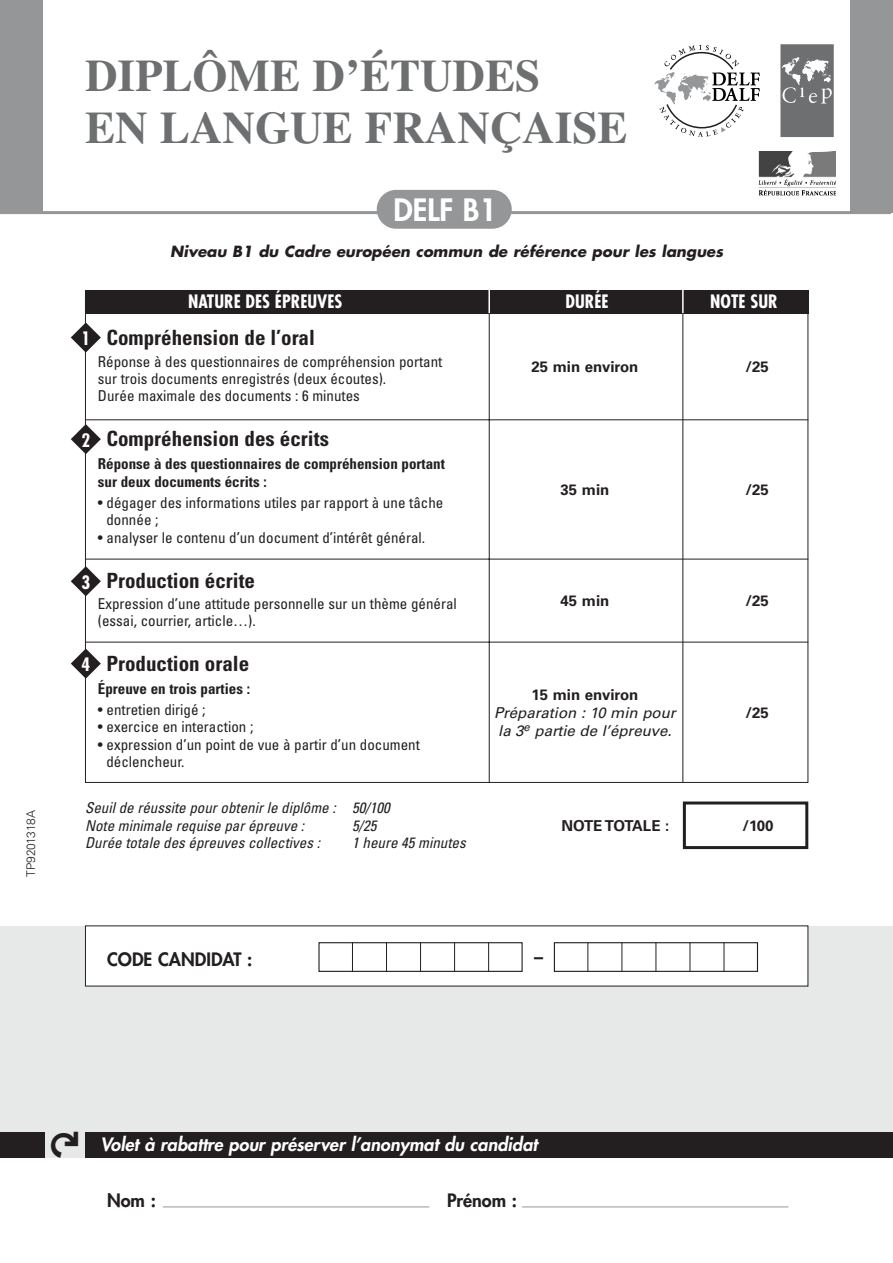
<style>
.page{position:relative;width:893px;height:1263px;background:#fff}
.page>*{position:absolute;margin:0;border:0;box-sizing:border-box;transform-origin:0 0}
.t1{font:700 45px/52.5px "Times";color:#6d6f71}
.t2{font:800 30px "Futura";color:#fff}
.t3{font:700 condensed 21px "Univers";color:#231f20}
.t4{font:italic 800 18px "Futura";color:#fff}
.t5{font:700 condensed 18px "Futura";color:#fff}
.t6{font:800 18px "Futura";color:#231f20}
.t7{font:condensed 15px/17.2px "Univers";color:#231f20}
.t8{font:italic condensed 15px/17.2px "Univers";color:#231f20}
.t9{font:700 condensed 15px/18px "Univers";color:#231f20}
.t10{font:italic 700 15px "Futura";color:#231f20}
.t11{font:700 15px "Univers";color:#231f20}
.t12{font:italic 15px "Univers";color:#231f20}
.t13{font:700 15px "Univers";letter-spacing:-.02em;color:#231f20}
.t14{font:300 12px "Univers";color:#231f20}
.s1{font-family:"Fleches Left Right";font-weight:400;font-style:normal;font-size:36px;color:#231f20}
</style>
<div class="page">
<div style="left:0;top:926px;width:892px;height:232px;background:#e7e8e8"></div>
<svg style="left:85px;top:314px;width:723px;height:673px"></svg>
<div style="left:0;top:1133px;width:892px;height:25px;background:#231f20"></div>
<div style="left:85px;top:290px;width:723px;height:24px;background:#231f20"></div>
<hr style="left:163px;top:1207px;width:266px;height:1px;background:#949698">
<hr style="left:522px;top:1207px;width:266px;height:1px;background:#949698">
<div style="left:46px;top:1125px;width:39px;height:33px;background:#e7e8e8"></div>
<hr style="left:85px;top:419px;width:723px;height:1px;background:#231f20">
<hr style="left:85px;top:559px;width:723px;height:1px;background:#231f20">
<hr style="left:85px;top:642px;width:723px;height:1px;background:#231f20">
<hr style="left:489px;top:313px;width:1px;height:470px;background:#231f20">
<hr style="left:488px;top:290px;width:2px;height:23px;background:#fff">
<hr style="left:682px;top:314px;width:1px;height:468px;background:#231f20">
<div style="left:682px;top:802px;width:126px;height:47px;border:3px solid #231f20"></div>
<div style="left:0;top:0;width:43px;height:213px;background:#949698"></div>
<div style="left:850px;top:0;width:42px;height:213px;background:#949698"></div>
<hr style="left:0;top:211px;width:891px;height:3px;background:#949698">
<div style="left:377px;top:190px;width:134px;height:39px;background:#949698;border-radius:19px"></div>
<svg style="left:71px;top:322px;width:30px;height:31px"></svg>
<svg style="left:71px;top:424px;width:30px;height:30px"></svg>
<svg style="left:71px;top:566px;width:30px;height:30px"></svg>
<svg style="left:71px;top:649px;width:30px;height:30px"></svg>
<svg style="left:682px;top:290px;width:1px;height:23px"></svg>
<div style="left:318px;top:942px;width:204px;height:30px;border:1px solid #231f20"></div>
<hr style="left:352px;top:942px;width:1px;height:30px;background:#231f20">
<hr style="left:386px;top:942px;width:1px;height:30px;background:#231f20">
<hr style="left:420px;top:942px;width:1px;height:30px;background:#231f20">
<hr style="left:454px;top:942px;width:1px;height:30px;background:#231f20">
<hr style="left:488px;top:942px;width:1px;height:30px;background:#231f20">
<div style="left:554px;top:942px;width:204px;height:30px;border:1px solid #231f20"></div>
<hr style="left:587px;top:942px;width:1px;height:30px;background:#231f20">
<hr style="left:621px;top:942px;width:1px;height:30px;background:#231f20">
<hr style="left:655px;top:942px;width:1px;height:30px;background:#231f20">
<hr style="left:689px;top:942px;width:1px;height:30px;background:#231f20">
<hr style="left:723px;top:942px;width:1px;height:30px;background:#231f20">
<svg style="left:654px;top:45px;width:106px;height:92px"></svg>
<img style="left:758px;top:151px;width:78px;height:45px">
<div style="left:780px;top:44px;width:53px;height:93px;background:#6d6f71;border:1px solid #6d6f71"></div>
<svg style="left:781px;top:57px;width:50px;height:47px"></svg>
<p class="t14" style="left:26px;top:877px;width:68px;rotate:-90deg">TP9201318A</p>
<h1 class="t1" style="left:85px;top:54px;width:544px">DIPLÔME D’ÉTUDES<br>EN LANGUE FRANÇAISE</h1>
<h2 class="t2" style="left:393px;top:196px;width:105px">DELF B1</h2>
<p class="t10" style="left:170px;top:244px;width:554px">Niveau B1 du Cadre européen commun de référence pour les langues</p>
<p class="t5" style="left:188px;top:293px;width:156px">NATURE DES ÉPREUVES</p>
<p class="t5" style="left:565px;top:293px;width:44px">DURÉE</p>
<p class="t5" style="left:710px;top:293px;width:69px">NOTE SUR</p>
<p class="t5" style="left:81px;top:331px;width:10px">1</p>
<p class="t5" style="left:81px;top:432px;width:10px">2</p>
<p class="t5" style="left:81px;top:574px;width:10px">3</p>
<p class="t5" style="left:81px;top:657px;width:10px">4</p>
<h3 class="t3" style="left:106px;top:330px;width:210px">Compréhension de l’oral</h3>
<p class="t7" style="left:98px;top:354px;width:346px">Réponse à des questionnaires de compréhension portant sur trois documents enregistrés (deux écoutes).<br>Durée maximale des documents : 6 minutes</p>
<h3 class="t3" style="left:106px;top:431px;width:224px">Compréhension des écrits</h3>
<p class="t9" style="left:98px;top:456px;width:348px">Réponse à des questionnaires de compréhension portant sur deux documents écrits :</p>
<p class="t7" style="left:106px;top:496px;width:338px;text-indent:-9px">• dégager des informations utiles par rapport à une tâche donnée ;</p>
<p class="t7" style="left:98px;top:530px;width:329px">• analyser le contenu d’un document d’intérêt général.</p>
<h3 class="t3" style="left:106px;top:573px;width:150px">Production écrite</h3>
<p class="t7" style="left:98px;top:597px;width:360px">Expression d’une attitude personnelle sur un thème général (essai, courrier, article…).</p>
<h3 class="t3" style="left:106px;top:656px;width:144px">Production orale</h3>
<p class="t9" style="left:98px;top:681px;width:154px">Épreuve en trois parties :</p>
<p class="t7" style="left:98px;top:703px;width:109px">• entretien dirigé ;</p>
<p class="t7" style="left:98px;top:720px;width:157px">• exercice en interaction ;</p>
<p class="t7" style="left:106px;top:737px;width:315px;text-indent:-9px">• expression d’un point de vue à partir d’un document déclencheur.</p>
<p class="t11" style="left:531px;top:361px;width:108px">25 min environ</p>
<p class="t11" style="left:745px;top:361px;width:25px">/25</p>
<p class="t11" style="left:560px;top:484px;width:50px">35 min</p>
<p class="t11" style="left:745px;top:484px;width:25px">/25</p>
<p class="t11" style="left:560px;top:595px;width:50px">45 min</p>
<p class="t11" style="left:745px;top:595px;width:25px">/25</p>
<p class="t11" style="left:531px;top:689px;width:108px">15 min environ</p>
<p class="t12" style="left:494px;top:707px;width:183px">Préparation : 10 min pour</p>
<p class="t11" style="left:745px;top:707px;width:25px">/25</p>
<p class="t12" style="left:498px;top:725px;width:175px">la 3<sup>e</sup> partie de l’épreuve.</p>
<p class="t8" style="left:85px;top:801px;width:306px">Seuil de réussite pour obtenir le diplôme : 50/100<br>Note minimale requise par épreuve :</p>
<p class="t8" style="left:352px;top:818px;width:26px">5/25</p>
<p class="t8" style="left:85px;top:835px;width:236px">Durée totale des épreuves collectives :</p>
<p class="t8" style="left:352px;top:835px;width:115px">1 heure 45 minutes</p>
<p class="t13" style="left:561px;top:820px;width:109px">NOTE TOTALE :</p>
<p class="t11" style="left:742px;top:820px;width:33px">/100</p>
<p class="t6" style="left:107px;top:951px;width:147px">CODE CANDIDAT :</p>
<p class="t6" style="left:534px;top:949px;width:10px">–</p>
<p class="t4" style="left:49px;top:1135px;width:490px"><span class="s1">&amp;</span> Volet à rabattre pour préserver l’anonymat du candidat</p>
<p class="t6" style="left:107px;top:1192px;width:50px">Nom :</p>
<p class="t6" style="left:447px;top:1192px;width:72px">Prénom :</p>
</div>
